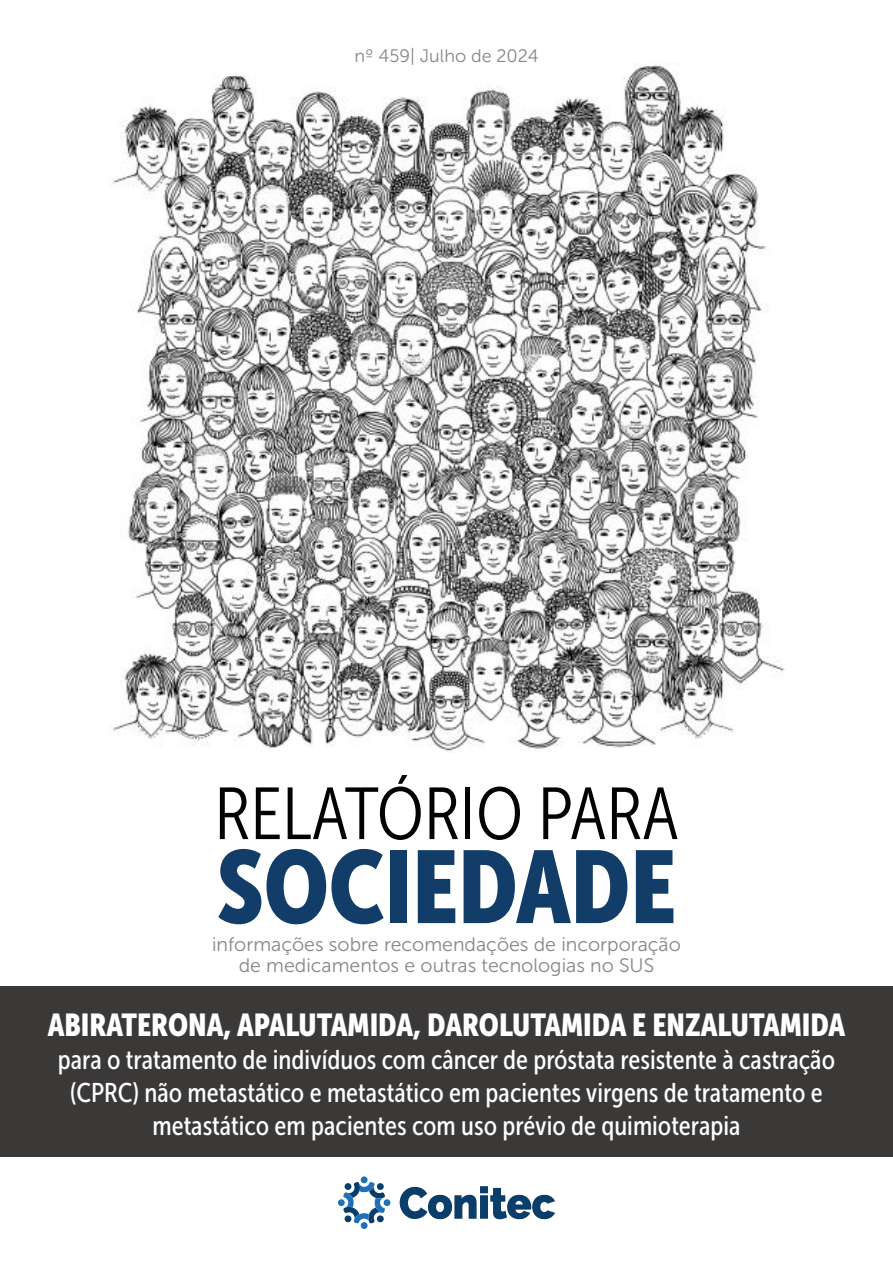
<style>
.page{position:relative;width:893px;height:1263px;background:#fff}
.page>*{position:absolute;margin:0;border:0;box-sizing:border-box;transform-origin:0 0}
.t1{font:102px "Museo Sans Cond 900";color:#123d68}
.t2{font:73.5px "Museo Sans Cond 300";color:#020203}
.t3{font:31.5px "Museo Sans Cond 900";color:#fff}
.t4{font:27px/33px "Museo Sans Cond 500";color:#fff;text-align:center}
.t5{font:19.5px/21px "Museo Sans 300";color:#878787;text-align:center}
.t6{font:18px "Museo Sans 300";color:#878787}
</style>
<div class="page">
<img style="left:108px;top:62px;width:677px;height:689px">
<div style="left:271px;top:39px;width:336px;height:41px;background:#fff"></div>
<svg style="left:400px;top:1186px;width:155px;height:33px"></svg>
<div style="left:361px;top:1176px;width:7px;height:7px;background:#1f70b8;border-radius:50%"></div>
<div style="left:384px;top:1199px;width:6px;height:7px;background:#1f70b8;border-radius:50%"></div>
<div style="left:338px;top:1199px;width:7px;height:7px;background:#1f70b8;border-radius:50%"></div>
<div style="left:361px;top:1222px;width:7px;height:7px;background:#1f70b8;border-radius:50%"></div>
<svg style="left:343px;top:1182px;width:42px;height:41px"></svg>
<div style="left:0;top:986px;width:893px;height:171px;background:#3b3838"></div>
<p class="t6" style="left:355px;top:46px;width:185px">nº 459| Julho de 2024</p>
<h2 class="t2" style="left:214px;top:774px;width:466px">RELATÓRIO PARA</h2>
<h1 class="t1" style="left:217px;top:829px;width:461px">SOCIEDADE</h1>
<p class="t5" style="left:212px;top:934px;width:470px">informações sobre recomendações de incorporação de medicamentos e outras tecnologias no SUS</p>
<p class="t3" style="left:48px;top:1007px;width:799px">ABIRATERONA, APALUTAMIDA, DAROLUTAMIDA E ENZALUTAMIDA</p>
<p class="t4" style="left:58px;top:1044px;width:779px">para o tratamento de indivíduos com câncer de próstata resistente à castração (CPRC) não metastático e metastático em pacientes virgens de tratamento e metastático em pacientes com uso prévio de quimioterapia</p>
</div>
